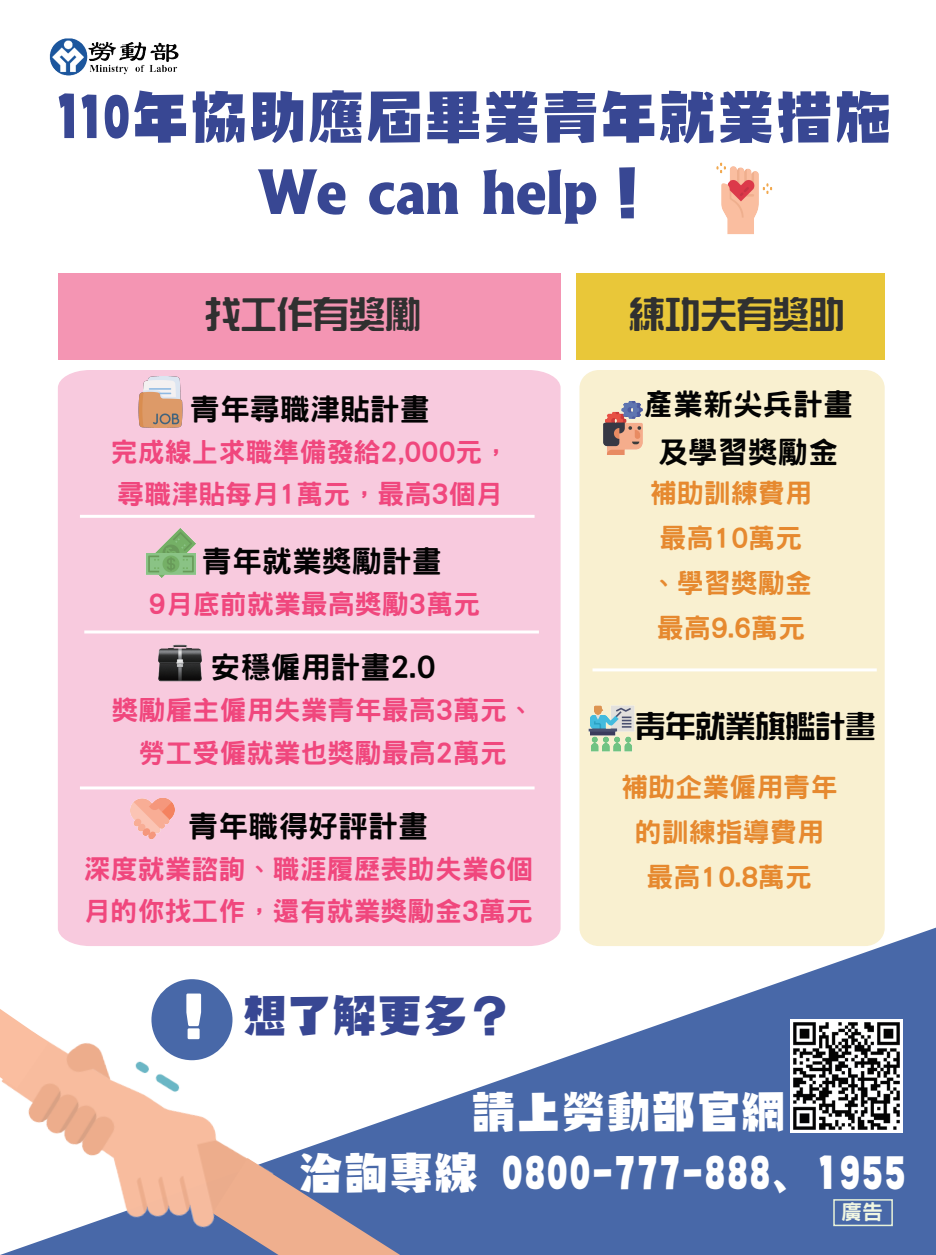
<style>
.page{position:relative;width:936px;height:1255px;background:#fff}
.page>*{position:absolute;margin:0;border:0;box-sizing:border-box;transform-origin:0 0}
.t1{font:58.5px "id Kaihou otf";color:#384793}
.t2{font:800 58.5px "Albertus";color:#384793}
.t3{font:54px "Han Wang Zon Yi";color:#fff}
.t4{font:45px "id kaihou ttf";color:#fff}
.t5{font:45px "id kaihou ttf";color:#384793}
.t6{font:36px "Han Wang Zon Yi";color:#303030}
.t7{font:800 30px/48px "Han Wang Hei";color:#030303;text-align:center}
.t8{font:30px "Han Wang Zon Yi";color:#030303}
.t9{font:800 27px/42px "Han Wang Hei";color:#f0477d}
.t10{font:800 27px/45px "Han Wang Hei";color:#e6892f;text-align:center}
.t11{font:800 21px "Han Wang Hei";color:#f0f6e2}
.s1{font-size:60px}
.s2{font-family:"id kaihou ttf";font-weight:400}
</style>
<div class="page">
<div style="left:579px;top:370px;width:305px;height:576px;background:#f9f0d0;border-radius:19px"></div>
<div style="left:576px;top:273px;width:309px;height:86px;background:#e9c739"></div>
<svg style="left:299px;top:927px;width:636px;height:327px;fill:#4868a8"></svg>
<div style="left:58px;top:370px;width:502px;height:576px;background:#f8cade"></div>
<img style="left:716px;top:162px;width:57px;height:73px">
<div style="left:58px;top:273px;width:502px;height:86px;background:#f495b3"></div>
<img style="left:145px;top:527px;width:53px;height:52px">
<img style="left:588px;top:705px;width:47px;height:47px">
<hr style="left:592px;top:668px;width:284px;height:3px;background:#fff">
<img style="left:49px;top:38px;width:130px;height:38px">
<img style="left:603px;top:401px;width:40px;height:54px">
<img style="left:3px;top:979px;width:296px;height:275px">
<svg style="left:0;top:979px;width:49px;height:109px"></svg>
<svg style="left:212px;top:1157px;width:198px;height:97px;background:#9a8b9b"></svg>
<div style="left:833px;top:1199px;width:59px;height:27px;border:2px solid #e8f2d8"></div>
<hr style="left:80px;top:515px;width:454px;height:3px;background:#fff">
<hr style="left:84px;top:630px;width:455px;height:3px;background:#fff">
<img style="left:158px;top:641px;width:43px;height:43px">
<img style="left:130px;top:798px;width:44px;height:42px">
<hr style="left:80px;top:786px;width:454px;height:3px;background:#fff">
<img style="left:135px;top:376px;width:51px;height:51px">
<img style="left:790px;top:1019px;width:112px;height:113px">
<h1 class="t1" style="left:57px;top:88px;width:837px"><span class="s1">1</span>10年協助應屆畢業青年就業措施</h1>
<h1 class="t2" style="left:259px;top:153px;width:399px">We can help<span class="s2">！</span></h1>
<h3 class="t6" style="left:205px;top:296px;width:217px">找工作有獎勵</h3>
<p class="t7" style="left:190px;top:385px;width:242px">青年尋職津貼計畫</p>
<p class="t9" style="left:110px;top:431px;width:400px">完成線上求職準備發給2,000元，尋職津貼每月1萬元，最高3個月</p>
<p class="t7" style="left:202px;top:537px;width:241px">青年就業獎勵計畫</p>
<p class="t9" style="left:148px;top:583px;width:333px">9月底前就業最高獎勵3萬元</p>
<p class="t7" style="left:210px;top:643px;width:226px">安穩僱用計畫2.0</p>
<p class="t9" style="left:111px;top:689px;width:424px;text-align:center">獎勵雇主僱用失業青年最高3萬元、勞工受僱就業也獎勵最高2萬元</p>
<p class="t7" style="left:188px;top:802px;width:241px">青年職得好評計畫</p>
<p class="t9" style="left:83px;top:848px;width:451px">深度就業諮詢、職涯履歷表助失業6個月的你找工作，還有就業獎勵金3萬元</p>
<h2 class="t3" style="left:167px;top:989px;width:55px">！</h2>
<h3 class="t5" style="left:242px;top:993px;width:271px">想了解更多？</h3>
<h3 class="t6" style="left:629px;top:296px;width:217px">練功夫有獎助</h3>
<p class="t7" style="left:643px;top:380px;width:212px">產業新尖兵計畫及學習獎勵金</p>
<p class="t10" style="left:649px;top:471px;width:164px">補助訓練費用最高10萬元、學習獎勵金最高9.6萬元</p>
<p class="t8" style="left:635px;top:711px;width:242px">青年就業旗艦計畫</p>
<p class="t10" style="left:621px;top:764px;width:218px">補助企業僱用青年的訓練指導費用最高10.8萬元</p>
<h3 class="t4" style="left:471px;top:1088px;width:316px">請上勞動部官網</h3>
<h3 class="t4" style="left:298px;top:1149px;width:609px">洽詢專線 0800-777-888、1955</h3>
<p class="t11" style="left:841px;top:1200px;width:43px">廣告</p>
</div>
